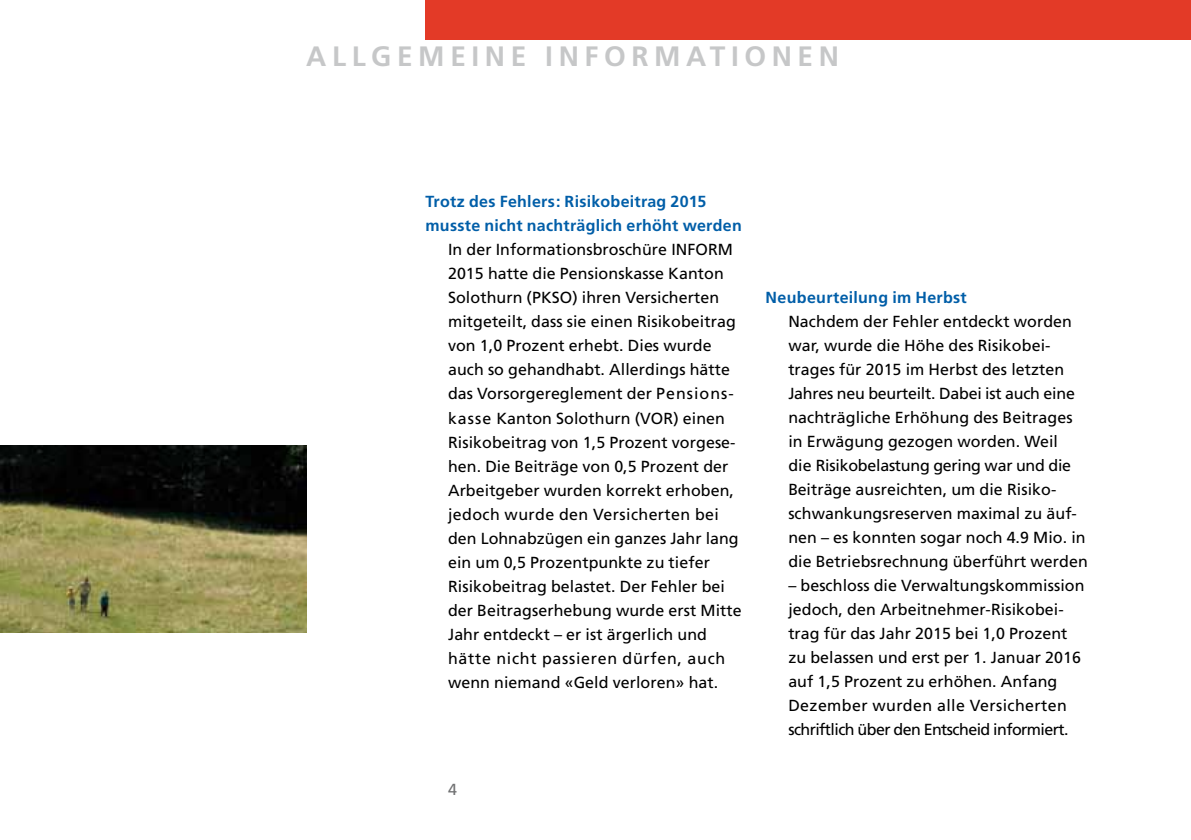
<style>
.page{position:relative;width:1191px;height:840px;background:#fff}
.page>*{position:absolute;margin:0;border:0;box-sizing:border-box;transform-origin:0 0}
.t1{font:700 28px "Frutiger";letter-spacing:.2em;color:#c6c7c8}
.t2{font:16px/24px "Frutiger";letter-spacing:.005em;color:#000}
.t3{font:700 16px/24px "Frutiger";letter-spacing:.02em;color:#005ea8}
.t4{font:16px "Frutiger";color:#707172}
</style>
<div class="page">
<div style="left:425px;top:0;width:766px;height:40px;background:#e33a27"></div>
<img style="left:0;top:445px;width:306px;height:187px">
<h1 class="t1" style="left:306px;top:40px;width:534px">all gemei ne Informati onen</h1>
<p class="t3" style="left:425px;top:190px;width:318px">Trotz des Fehlers: Risikobeitrag 2015 musste nicht nachträglich erhöht werden</p>
<p class="t2" style="left:448px;top:238px;width:295px">In der Informationsbroschüre INFORM 2015 hatte die Pensionskasse Kanton Solothurn (PKSO) ihren Versicherten mitgeteilt, dass sie einen Risikobeitrag von 1,0 Prozent erhebt. Dies wurde auch so gehandhabt. Allerdings hätte das Vorsorgereglement der Pensions&shy;kasse Kanton Solothurn (VOR) einen Risikobeitrag von 1,5 Prozent vorgese&shy;hen. Die Beiträge von 0,5 Prozent der Arbeitgeber wurden korrekt erhoben, jedoch wurde den Versicherten bei den Lohnabzügen ein ganzes Jahr lang ein um 0,5 Prozentpunkte zu tiefer Risikobeitrag belastet. Der Fehler bei der Beitragserhebung wurde erst Mitte Jahr entdeckt – er ist ärgerlich und hätte nicht passieren dürfen, auch wenn niemand «Geld verloren» hat.</p>
<p class="t4" style="left:448px;top:779px;width:10px">4</p>
<p class="t3" style="left:765px;top:285px;width:203px">Neubeurteilung im Herbst</p>
<p class="t2" style="left:788px;top:309px;width:301px">Nachdem der Fehler entdeckt worden war, wurde die Höhe des Risikobei&shy;trages für 2015 im Herbst des letzten Jahres neu beurteilt. Dabei ist auch eine nachträgliche Erhöhung des Beitrages in Erwägung gezogen worden. Weil<br>die Risikobelastung gering war und die Beiträge ausreichten, um die Risiko&shy;schwankungsreserven maximal zu äuf&shy;nen – es konnten sogar noch 4.9 Mio. in die Betriebsrechnung überführt werden</p>
<p class="t2" style="left:788px;top:573px;width:298px">– beschloss die Verwaltungskommission jedoch, den Arbeitnehmer-Risikobei&shy;trag für das Jahr 2015 bei 1,0 Prozent zu belassen und erst per 1. Januar 2016 auf 1,5 Prozent zu erhöhen. Anfang Dezember wurden alle Versicherten schriftlich über den Entscheid informiert.</p>
</div>
